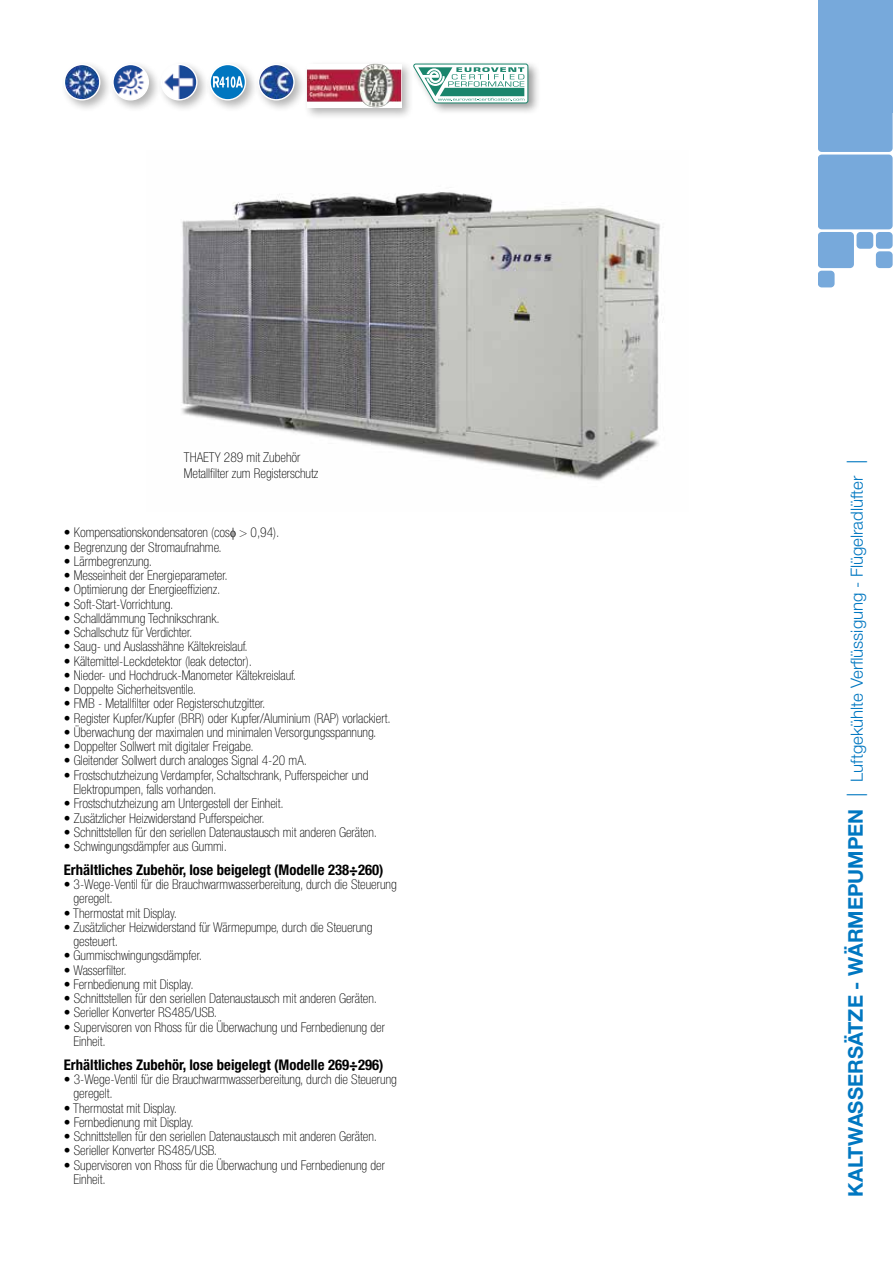
<style>
.page{position:relative;width:893px;height:1263px;background:#fff}
.page>*{position:absolute;margin:0;border:0;box-sizing:border-box;transform-origin:0 0}
.t1{font:300 16.8px "Helvetica Neue LT Std";color:#0077c1}
.t2{font:700 condensed 14.7px "Helvetica Neue LT Std";color:#000}
.t3{font:100 condensed 13.5px/14.2px "Helvetica Neue LT Std";color:#000}
.s1{font-weight:700;font-size:20.25px}
.s2{font-size:20.25px}
</style>
<div class="page">
<div style="left:818px;top:0;width:75px;height:303px;background:#77a9db"></div>
<svg style="left:818px;top:113px;width:75px;height:190px"></svg>
<img style="left:181px;top:191px;width:479px;height:290px">
<div style="left:255px;top:61px;width:52px;height:52px;background:#000;opacity:.3"></div>
<img style="left:259px;top:64px;width:35px;height:36px;border-radius:18px">
<div style="left:258px;top:64px;width:37px;height:37px;border:1px solid #fff;border-radius:50%"></div>
<div style="left:206px;top:61px;width:53px;height:52px;background:#000;opacity:.3"></div>
<svg style="left:210px;top:64px;width:35px;height:36px"></svg>
<svg style="left:213px;top:76px;width:30px;height:12px"></svg>
<div style="left:209px;top:64px;width:37px;height:37px;border:1px solid #fff;border-radius:50%"></div>
<div style="left:61px;top:61px;width:52px;height:52px;background:#000;opacity:.3"></div>
<img style="left:64px;top:64px;width:36px;height:36px;border-radius:18px">
<div style="left:64px;top:64px;width:36px;height:37px;border:1px solid #fff;border-radius:50%"></div>
<div style="left:109px;top:61px;width:52px;height:52px;background:#000;opacity:.3"></div>
<img style="left:113px;top:64px;width:35px;height:36px;border-radius:18px">
<div style="left:112px;top:64px;width:37px;height:37px;border:1px solid #fff;border-radius:50%"></div>
<div style="left:158px;top:61px;width:52px;height:52px;background:#000;opacity:.3"></div>
<img style="left:162px;top:65px;width:35px;height:35px">
<div style="left:161px;top:64px;width:37px;height:37px;border:1px solid #fff;border-radius:50%"></div>
<div style="left:303px;top:60px;width:111px;height:60px;background:#000;opacity:.3"></div>
<img style="left:307px;top:64px;width:94px;height:43px">
<div style="left:410px;top:60px;width:130px;height:56px;background:#000;opacity:.4"></div>
<svg style="left:413px;top:64px;width:115px;height:39px"></svg>
<p class="t3" style="left:184px;top:449px;width:136px;line-height:16.5px">THAETY 289 mit Zubehör<br>Metallfilter zum Registerschutz</p>
<p class="t3" style="left:64px;top:525px;width:217px">• Kompensationskondensatoren (cos &gt; 0,94).</p>
<p class="t3" style="left:64px;top:540px;width:159px">• Begrenzung der Stromaufnahme.</p>
<p class="t3" style="left:64px;top:554px;width:90px">• Lärmbegrenzung.</p>
<p class="t3" style="left:64px;top:568px;width:165px">• Messeinheit der Energieparameter.</p>
<p class="t3" style="left:64px;top:582px;width:158px">• Optimierung der Energieeffizienz.</p>
<p class="t3" style="left:64px;top:597px;width:111px">• Soft-Start-Vorrichtung.</p>
<p class="t3" style="left:64px;top:611px;width:158px">• Schalldämmung Technikschrank.</p>
<p class="t3" style="left:64px;top:625px;width:130px">• Schallschutz für Verdichter.</p>
<p class="t3" style="left:64px;top:639px;width:185px">• Saug- und Auslasshähne Kältekreislauf.</p>
<p class="t3" style="left:64px;top:654px;width:190px">• Kältemittel-Leckdetektor (leak detector).</p>
<p class="t3" style="left:64px;top:668px;width:234px">• Nieder- und Hochdruck-Manometer Kältekreislauf.</p>
<p class="t3" style="left:64px;top:682px;width:134px">• Doppelte Sicherheitsventile.</p>
<p class="t3" style="left:64px;top:696px;width:203px">• FMB - Metallfilter oder Registerschutzgitter.</p>
<p class="t3" style="left:64px;top:711px;width:328px">• Register Kupfer/Kupfer (BRR) oder Kupfer/Aluminium (RAP) vorlackiert.</p>
<p class="t3" style="left:64px;top:725px;width:314px">• Überwachung der maximalen und minimalen Versorgungsspannung.</p>
<p class="t3" style="left:64px;top:739px;width:191px">• Doppelter Sollwert mit digitaler Freigabe.</p>
<p class="t3" style="left:64px;top:753px;width:245px">• Gleitender Sollwert durch analoges Signal 4-20 mA.</p>
<p class="t3" style="left:74px;top:768px;width:296px;text-indent:-10px">• Frostschutzheizung Verdampfer, Schaltschrank, Pufferspeicher und<br>Elektropumpen, falls vorhanden.</p>
<p class="t3" style="left:64px;top:796px;width:222px">• Frostschutzheizung am Untergestell der Einheit.</p>
<p class="t3" style="left:64px;top:810px;width:202px">• Zusätzlicher Heizwiderstand Pufferspeicher.</p>
<p class="t3" style="left:64px;top:825px;width:315px">• Schnittstellen für den seriellen Datenaustausch mit anderen Geräten.</p>
<p class="t3" style="left:64px;top:839px;width:165px">• Schwingungsdämpfer aus Gummi.</p>
<p class="t2" style="left:64px;top:861px;width:321px">Erhältliches Zubehör, lose beigelegt (Modelle 238÷260)</p>
<p class="t3" style="left:74px;top:877px;width:325px;text-indent:-10px">• 3-Wege-Ventil für die Brauchwarmwasserbereitung, durch die Steuerung geregelt.</p>
<p class="t3" style="left:64px;top:906px;width:115px">• Thermostat mit Display.</p>
<p class="t3" style="left:74px;top:920px;width:300px;text-indent:-10px">• Zusätzlicher Heizwiderstand für Wärmepumpe, durch die Steuerung gesteuert.</p>
<p class="t3" style="left:64px;top:948px;width:140px">• Gummischwingungsdämpfer.</p>
<p class="t3" style="left:64px;top:963px;width:64px">• Wasserfilter.</p>
<p class="t3" style="left:64px;top:977px;width:131px">• Fernbedienung mit Display.</p>
<p class="t3" style="left:64px;top:991px;width:315px">• Schnittstellen für den seriellen Datenaustausch mit anderen Geräten.</p>
<p class="t3" style="left:64px;top:1005px;width:155px">• Serieller Konverter RS485/USB.</p>
<p class="t3" style="left:74px;top:1020px;width:313px;text-indent:-10px">• Supervisoren von Rhoss für die Überwachung und Fernbedienung der<br>Einheit.</p>
<p class="t2" style="left:64px;top:1056px;width:321px">Erhältliches Zubehör, lose beigelegt (Modelle 269÷296)</p>
<p class="t3" style="left:74px;top:1072px;width:325px;text-indent:-10px">• 3-Wege-Ventil für die Brauchwarmwasserbereitung, durch die Steuerung geregelt.</p>
<p class="t3" style="left:64px;top:1101px;width:115px">• Thermostat mit Display.</p>
<p class="t3" style="left:64px;top:1115px;width:132px">• Fernbedienung mit Display.</p>
<p class="t3" style="left:64px;top:1129px;width:315px">• Schnittstellen für den seriellen Datenaustausch mit anderen Geräten.</p>
<p class="t3" style="left:64px;top:1143px;width:155px">• Serieller Konverter RS485/USB.</p>
<p class="t3" style="left:74px;top:1158px;width:313px;text-indent:-10px">• Supervisoren von Rhoss für die Überwachung und Fernbedienung der<br>Einheit.</p>
<p class="t1" style="left:847px;top:1197px;width:738px;rotate:-90deg"><span class="s1">KALTWASSERSÄTZE - WÄRMEPUMPEN</span> <span class="s2">|</span> Luftgekühlte Verflüssigung - Flügelradlüfter <span class="s2">|</span></p>
</div>
